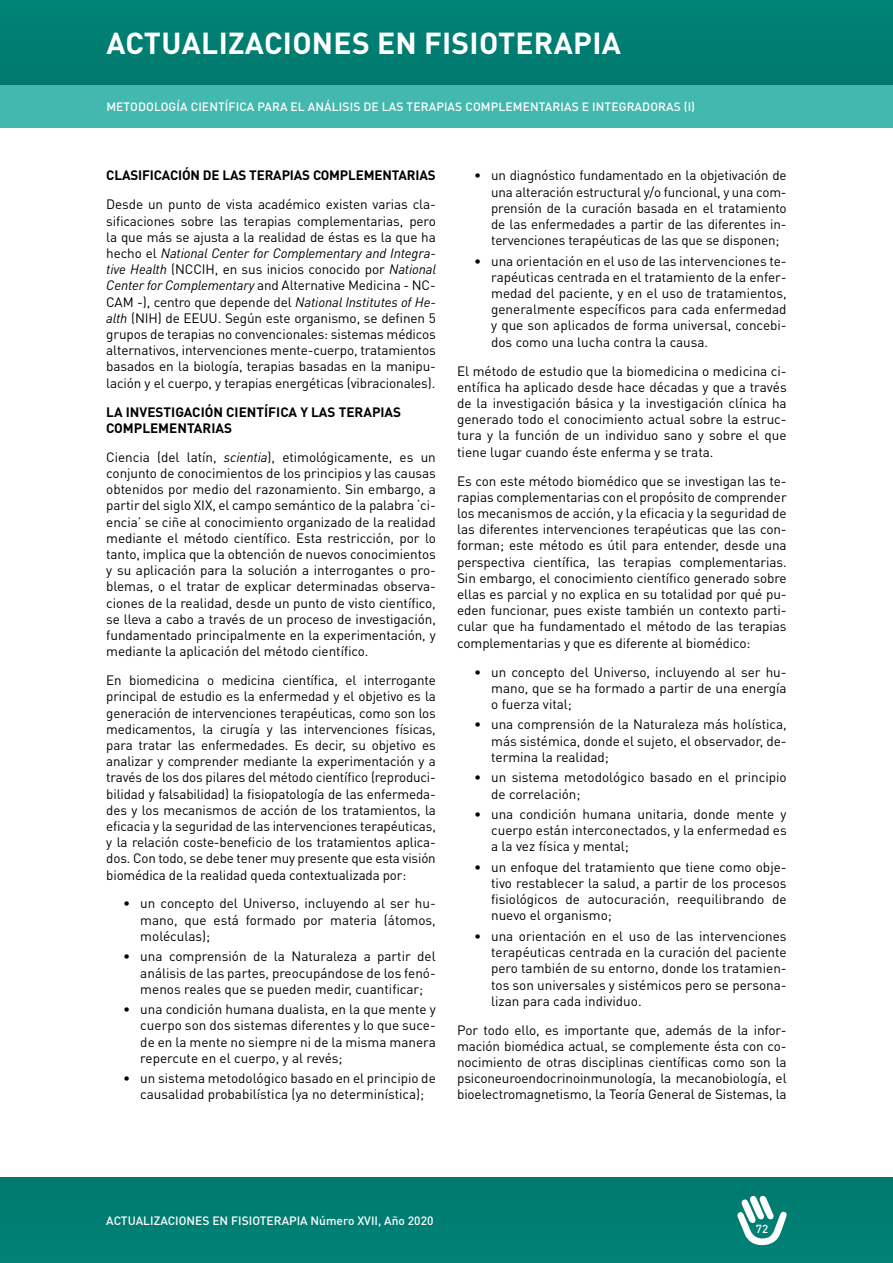
<style>
.page{position:relative;width:893px;height:1263px;background:#fff}
.page>*{position:absolute;margin:0;border:0;box-sizing:border-box;transform-origin:0 0}
.t1{font:700 30px "DIN Pro";letter-spacing:.01em;color:#fff}
.t2{font:13.5px/16.2px "DIN Pro";color:#000;text-align:justify}
.t3{font:700 13.5px/16.2px "DIN Pro";letter-spacing:-.01em;color:#000}
.t4{font:500 12px "DIN Pro";color:#fff}
.t5{font:500 11.55px "DIN Pro";color:#fff}
.s1{font-style:italic}
</style>
<div class="page">
<div style="left:0;top:1178px;width:893px;height:85px;background:#007d72"></div>
<div style="left:0;top:0;width:893px;height:85px;background:#007e72"></div>
<div style="left:0;top:85px;width:893px;height:43px;background:#42b8ae"></div>
<svg style="left:737px;top:1195px;width:50px;height:50px"></svg>
<h1 class="t1" style="left:106px;top:23px;width:516px">ACTUALIZACIONES EN FISIOTERAPIA</h1>
<p class="t4" style="left:106px;top:99px;width:9px">METODOLOGÍA</p>
<p class="t4" style="left:191px;top:99px;width:8px">CIENTÍFICA</p>
<p class="t4" style="left:257px;top:99px;width:9px">PARA</p>
<p class="t4" style="left:291px;top:99px;width:48px">EL ANÁLISIS</p>
<p class="t4" style="left:363px;top:99px;width:27px">DE LAS</p>
<p class="t4" style="left:407px;top:99px;width:8px">TERAPIAS</p>
<p class="t4" style="left:465px;top:99px;width:34px">COMPLE</p>
<p class="t4" style="left:513px;top:99px;width:18px">MENTARIAS</p>
<p class="t4" style="left:582px;top:99px;width:19px">E INTEGRADORAS</p>
<p class="t4" style="left:684px;top:99px;width:13px">(I)</p>
<p class="t3" style="left:106px;top:167px;width:331px">CLASIFICACIÓN DE LAS TERAPIAS COMPLEMENTARIAS</p>
<p class="t2" style="left:106px;top:196px;width:331px">Desde un punto de vista académico existen varias cla&shy;sificaciones sobre las terapias complementarias, pero la que más se ajusta a la realidad de éstas es la que ha hecho el <span class="s1">National Center for Complementary and Integra&shy;tive Health</span> (NCCIH, en sus inicios conocido por <span class="s1">National Center for Complementary</span> and Alternative Medicina - NC-CAM -), centro que depende del <span class="s1">National Institutes of He&shy;alth</span> (NIH) de EEUU. Según este organismo, se definen 5 grupos de terapias no convencionales: sistemas médicos alternativos, intervenciones mente-cuerpo, tratamientos basados en la biología, terapias basadas en la manipu&shy;lación y el cuerpo, y terapias energéticas (vibracionales).</p>
<p class="t3" style="left:106px;top:403px;width:296px">LA INVESTIGACIÓN CIENTÍFICA Y LAS TERAPIAS<br>COMPLEMENTARIAS</p>
<p class="t2" style="left:106px;top:448px;width:331px">Ciencia (del latín, <span class="s1">scientia</span>), etimológicamente, es un conjunto de conocimientos de los principios y las causas obtenidos por medio del razonamiento. Sin embargo, a partir del siglo XIX, el campo semántico de la palabra ‘ci&shy;encia’ se ciñe al conocimiento organizado de la realidad mediante el método científico. Esta restricción, por lo tanto, implica que la obtención de nuevos conocimientos y su aplicación para la solución a interrogantes o pro&shy;blemas, o el tratar de explicar determinadas observa&shy;ciones de la realidad, desde un punto de visto científico, se lleva a cabo a través de un proceso de investigación, fundamentado principalmente en la experimentación, y mediante la aplicación del método científico.</p>
<p class="t2" style="left:106px;top:672px;width:331px">En biomedicina o medicina científica, el interrogante principal de estudio es la enfermedad y el objetivo es la generación de intervenciones terapéuticas, como son los medicamentos, la cirugía y las intervenciones físicas, para tratar las enfermedades. Es decir, su objetivo es analizar y comprender mediante la experimentación y a través de los dos pilares del método científico (reproduci&shy;bilidad y falsabilidad) la fisiopatología de las enfermeda&shy;des y los mecanismos de acción de los tratamientos, la eficacia y la seguridad de las intervenciones terapéuticas, y la relación coste-beneficio de los tratamientos aplica&shy;dos. Con todo, se debe tener muy presente que esta visión biomédica de la realidad queda contextualizada por:</p>
<p class="t2" style="left:140px;top:895px;width:297px;text-indent:-17px">• un concepto del Universo, incluyendo al ser hu&shy;mano, que está formado por materia (átomos, moléculas);</p>
<p class="t2" style="left:140px;top:948px;width:297px;text-indent:-17px">• una comprensión de la Naturaleza a partir del análisis de las partes, preocupándose de los fenó&shy;menos reales que se pueden medir, cuantificar;</p>
<p class="t2" style="left:140px;top:1001px;width:297px;text-indent:-17px">• una condición humana dualista, en la que mente y cuerpo son dos sistemas diferentes y lo que suce&shy;de en la mente no siempre ni de la misma manera repercute en el cuerpo, y al revés;</p>
<p class="t2" style="left:123px;top:1070px;width:314px;text-align:center">• un sistema metodológico basado en el principio de causalidad probabilística (ya no determinística);</p>
<p class="t2" style="left:491px;top:167px;width:297px;text-indent:-17px">• un diagnóstico fundamentado en la objetivación de una alteración estructural y/o funcional, y una com&shy;prensión de la curación basada en el tratamiento de las enfermedades a partir de las diferentes in&shy;tervenciones terapéuticas de las que se disponen;</p>
<p class="t2" style="left:491px;top:252px;width:297px;text-indent:-17px">• una orientación en el uso de las intervenciones te&shy;rapéuticas centrada en el tratamiento de la enfer&shy;medad del paciente, y en el uso de tratamientos, generalmente específicos para cada enfermedad y que son aplicados de forma universal, concebi&shy;dos como una lucha contra la causa.</p>
<p class="t2" style="left:457px;top:362px;width:331px">El método de estudio que la biomedicina o medicina ci&shy;entífica ha aplicado desde hace décadas y que a través de la investigación básica y la investigación clínica ha generado todo el conocimiento actual sobre la estruc&shy;tura y la función de un individuo sano y sobre el que tiene lugar cuando éste enferma y se trata.</p>
<p class="t2" style="left:457px;top:472px;width:331px">Es con este método biomédico que se investigan las te&shy;rapias complementarias con el propósito de comprender los mecanismos de acción, y la eficacia y la seguridad de las diferentes intervenciones terapéuticas que las con&shy;forman; este método es útil para entender, desde una perspectiva científica, las terapias complementarias.<br>Sin embargo, el conocimiento científico generado sobre ellas es parcial y no explica en su totalidad por qué pu&shy;eden funcionar, pues existe también un contexto parti&shy;cular que ha fundamentado el método de las terapias complementarias y que es diferente al biomédico:</p>
<p class="t2" style="left:491px;top:663px;width:297px;text-indent:-17px">• un concepto del Universo, incluyendo al ser hu&shy;mano, que se ha formado a partir de una energía o fuerza vital;</p>
<p class="t2" style="left:491px;top:716px;width:297px;text-indent:-17px">• una comprensión de la Naturaleza más holística, más sistémica, donde el sujeto, el observador, de&shy;termina la realidad;</p>
<p class="t2" style="left:491px;top:769px;width:297px;text-indent:-17px">• un sistema metodológico basado en el principio de correlación;</p>
<p class="t2" style="left:491px;top:806px;width:297px;text-indent:-17px">• una condición humana unitaria, donde mente y cuerpo están interconectados, y la enfermedad es a la vez física y mental;</p>
<p class="t2" style="left:491px;top:858px;width:297px;text-indent:-17px">• un enfoque del tratamiento que tiene como obje&shy;tivo restablecer la salud, a partir de los procesos fisiológicos de autocuración, reequilibrando de nuevo el organismo;</p>
<p class="t2" style="left:491px;top:928px;width:297px;text-indent:-17px">• una orientación en el uso de las intervenciones terapéuticas centrada en la curación del paciente pero también de su entorno, donde los tratamien&shy;tos son universales y sistémicos pero se persona&shy;lizan para cada individuo.</p>
<p class="t2" style="left:457px;top:1021px;width:331px">Por todo ello, es importante que, además de la infor&shy;mación biomédica actual, se complemente ésta con co&shy;nocimiento de otras disciplinas científicas como son la psiconeuroendocrinoinmunología, la mecanobiología, el bioelectromagnetismo, la Teoría General de Sistemas, la</p>
<p class="t4" style="left:106px;top:1213px;width:329px">ACTUALIZACIONES EN FISIOTERAPIA NÚMERO XVII, AÑO 2020</p>
<p class="t5" style="left:756px;top:1221px;width:14px">72</p>
</div>
